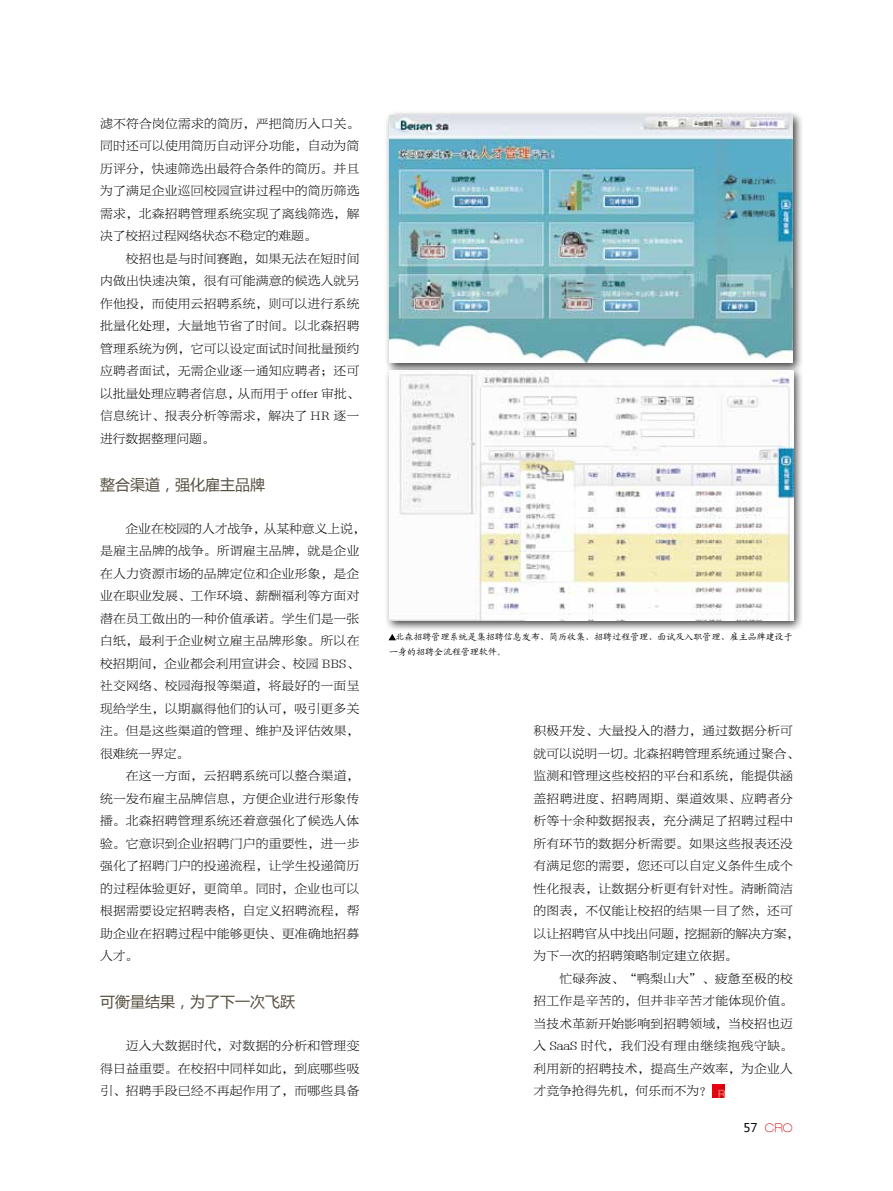
<style>
.page{position:relative;width:893px;height:1191px;background:#fff}
.page>*{position:absolute;margin:0;border:0;box-sizing:border-box;transform-origin:0 0}
.t1{font:15px "Microsoft Ya Hei";color:#575142}
.t2{font:12.75px/22.5px "FZBYKSK GBK1 0";letter-spacing:.02em;color:#000}
.t3{font:100 expanded 12px "Helvetica Neue LT";color:#d0121b}
.t4{font:9px/15px "Kai Ti GB2312";letter-spacing:.005em;color:#000}
.s1{font-family:"Microsoft Ya Hei";font-weight:400;font-stretch:normal;color:#000}
</style>
<div class="page">
<svg style="left:712px;top:1084px;width:13px;height:13px"></svg>
<div style="left:384px;top:111px;width:420px;height:263px;background:#000;opacity:.75"></div>
<img style="left:389px;top:116px;width:404px;height:247px">
<div style="left:384px;top:365px;width:420px;height:266px;background:#000;opacity:.75"></div>
<img style="left:389px;top:370px;width:404px;height:250px">
<svg style="left:389px;top:634px;width:7px;height:6px"></svg>
<p class="t2" style="left:100px;top:112px;width:261px">滤不符合岗位需求的简历，严把简历入口关。同时还可以使用简历自动评分功能，自动为简历评分，快速筛选出最符合条件的简历。并且为了满足企业巡回校园宣讲过程中的简历筛选需求，北森招聘管理系统实现了离线筛选，解决了校招过程网络状态不稳定的难题。<br>　　校招也是与时间赛跑，如果无法在短时间内做出快速决策，很有可能满意的候选人就另作他投，而使用云招聘系统，则可以进行系统批量化处理，大量地节省了时间。以北森招聘管理系统为例，它可以设定面试时间批量预约应聘者面试，无需企业逐一通知应聘者；还可以批量处理应聘者信息，从而用于 offer 审批、信息统计、报表分析等需求，解决了 HR 逐一进行数据整理问题。</p>
<p class="t1" style="left:100px;top:474px;width:166px">整合渠道，强化雇主品牌</p>
<p class="t2" style="left:100px;top:517px;width:267px">　　企业在校园的人才战争，从某种意义上说，是雇主品牌的战争。所谓雇主品牌，就是企业在人力资源市场的品牌定位和企业形象，是企业在职业发展、工作环境、薪酬福利等方面对潜在员工做出的一种价值承诺。学生们是一张白纸，最利于企业树立雇主品牌形象。所以在校招期间，企业都会利用宣讲会、校园 BBS、社交网络、校园海报等渠道，将最好的一面呈现给学生，以期赢得他们的认可，吸引更多关注。但是这些渠道的管理、维护及评估效果，很难统一界定。<br>　　在这一方面，云招聘系统可以整合渠道，统一发布雇主品牌信息，方便企业进行形象传播。北森招聘管理系统还着意强化了候选人体验。它意识到企业招聘门户的重要性，进一步强化了招聘门户的投递流程，让学生投递简历的过程体验更好，更简单。同时，企业也可以根据需要设定招聘表格，自定义招聘流程，帮助企业在招聘过程中能够更快、更准确地招募人才。</p>
<p class="t1" style="left:100px;top:991px;width:196px">可衡量结果，为了下一次飞跃</p>
<p class="t2" style="left:100px;top:1035px;width:261px;text-align:justify">　　迈入大数据时代，对数据的分析和管理变得日益重要。在校招中同样如此，到底哪些吸引、招聘手段已经不再起作用了，而哪些具备</p>
<p class="t4" style="left:389px;top:629px;width:405px;text-indent:6px">北森招聘管理系统是集招聘信息发布、简历收集、招聘过程管理、面试及入职管理、雇主品牌建设于一身的招聘全流程管理软件。</p>
<p class="t2" style="left:534px;top:720px;width:267px">积极开发、大量投入的潜力，通过数据分析可就可以说明一切。北森招聘管理系统通过聚合、监测和管理这些校招的平台和系统，能提供涵盖招聘进度、招聘周期、渠道效果、应聘者分析等十余种数据报表，充分满足了招聘过程中所有环节的数据分析需要。如果这些报表还没有满足您的需要，您还可以自定义条件生成个性化报表，让数据分析更有针对性。清晰简洁的图表，不仅能让校招的结果一目了然，还可以让招聘官从中找出问题，挖掘新的解决方案，为下一次的招聘策略制定建立依据。<br>　　忙碌奔波、“鸭梨山大”、疲惫至极的校招工作是辛苦的，但并非辛苦才能体现价值。当技术革新开始影响到招聘领域，当校招也迈入 SaaS 时代，我们没有理由继续抱残守缺。利用新的招聘技术，提高生产效率，为企业人才竞争抢得先机，何乐而不为？</p>
<p class="t3" style="left:744px;top:1120px;width:50px"><span class="s1">57</span> CRO</p>
</div>
